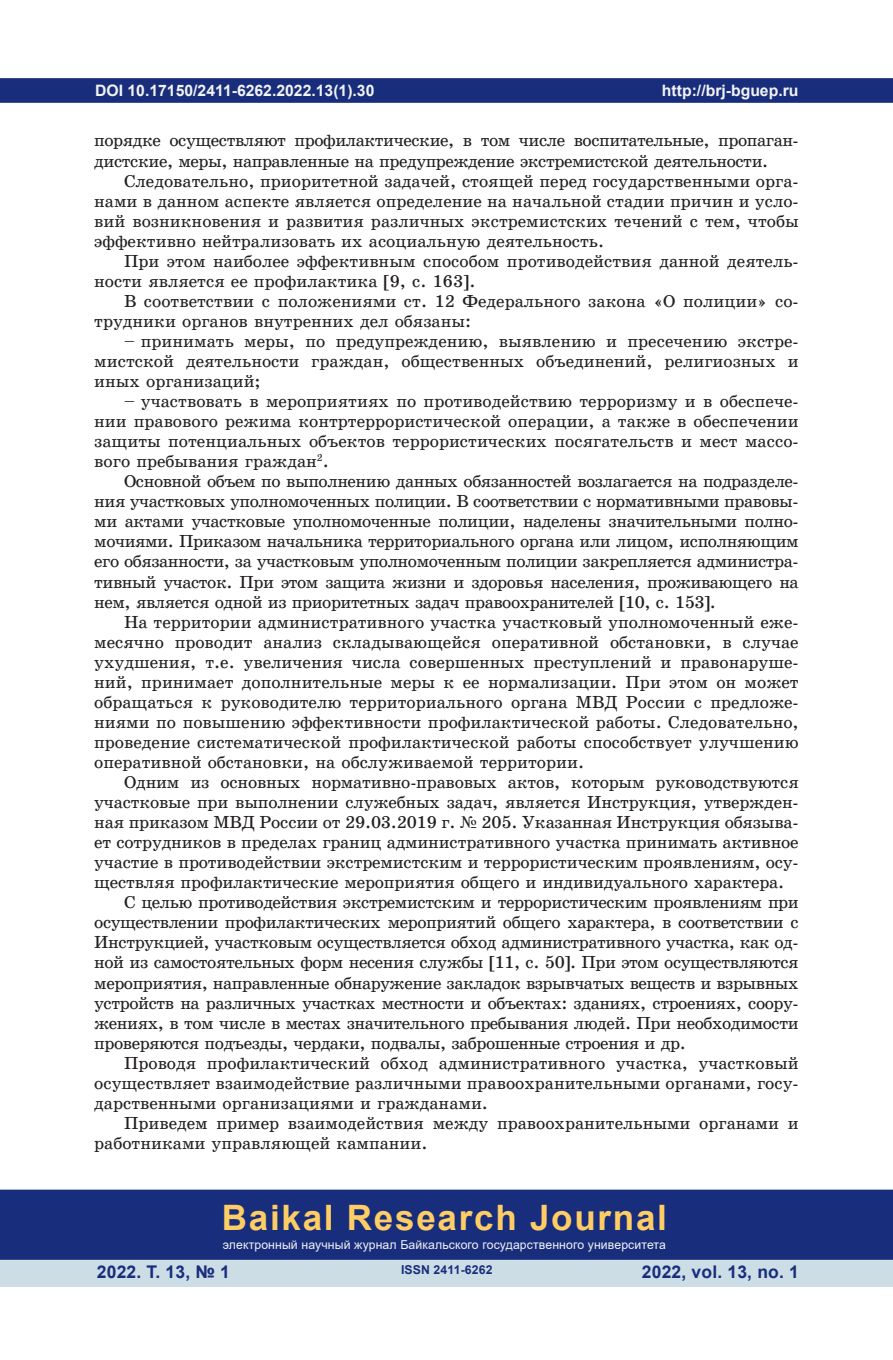
<style>
.page{position:relative;width:893px;height:1360px;background:#fff}
.page>*{position:absolute;margin:0;border:0;box-sizing:border-box;transform-origin:0 0}
.t1{font:700 35px "Arial";letter-spacing:.05em;color:#fecd64}
.t2{font:17.5px/20.1px "School Book C";letter-spacing:-.01em;color:#231f20;text-align:justify}
.t3{font:700 17.5px "Arial";letter-spacing:.01em;color:#182d7c}
.t4{font:700 15.75px "Arial";color:#f2f3f4}
.t5{font:12.25px "Arial";letter-spacing:.01em;color:#f2f3f4}
.t6{font:700 12.25px "Arial";letter-spacing:.01em;color:#182d7c}
.s1{font-family:"Times New Roman"}
</style>
<div class="page">
<div style="left:0;top:78px;width:893px;height:25px;background:#182d7c;border:2px solid #182d7c"></div>
<div style="left:0;top:1258px;width:893px;height:28px;background:#cddde6"></div>
<div style="left:0;top:1189px;width:893px;height:70px;background:#182d7c;border:2px solid #182d7c"></div>
<p class="t4" style="left:95px;top:79px;width:281px">DOI 10.17150/2411-6262.2022.13(1).30</p>
<p class="t4" style="left:662px;top:79px;width:138px">http://brj-bguep.ru</p>
<p class="t2" style="left:94px;top:131px;width:706px">порядке осуществляют профилактические, в том числе воспитательные, пропаган&shy;дистские, меры, направленные на предупреждение экстремистской деятельности.</p>
<p class="t2" style="left:94px;top:171px;width:706px;text-indent:30px">Следовательно, приоритетной задачей, стоящей перед государственными орга&shy;нами в данном аспекте является определение на начальной стадии причин и усло&shy;вий возникновения и развития различных экстремистских течений с тем, чтобы эффективно нейтрализовать их асоциальную деятельность.</p>
<p class="t2" style="left:94px;top:251px;width:706px;text-indent:30px">При этом наиболее эффективным способом противодействия данной деятель&shy;ности является ее профилактика [9, с. 163].</p>
<p class="t2" style="left:94px;top:291px;width:706px;text-indent:30px">В соответствии с положениями ст. 12 Федерального закона «О полиции» со&shy;трудники органов внутренних дел обязаны:</p>
<p class="t2" style="left:94px;top:331px;width:706px;text-indent:30px">– принимать меры, по предупреждению, выявлению и пресечению экстре&shy;мистской деятельности граждан, общественных объединений, религиозных и иных организаций;</p>
<p class="t2" style="left:94px;top:391px;width:706px;text-indent:30px">– участвовать в мероприятиях по противодействию терроризму и в обеспече&shy;нии правового режима контртеррористической операции, а также в обеспечении защиты потенциальных объектов террористических посягательств и мест массо&shy;вого пребывания граждан<sup>2</sup>.</p>
<p class="t2" style="left:94px;top:471px;width:706px;text-indent:30px">Основной объем по выполнению данных обязанностей возлагается на подразделе&shy;ния участковых уполномоченных полиции. В соответствии с нормативными правовы&shy;ми актами участковые уполномоченные полиции, наделены значительными полно&shy;мочиями. Приказом начальника территориального органа или лицом, исполняющим его обязанности, за участковым уполномоченным полиции закрепляется администра&shy;тивный участок. При этом защита жизни и здоровья населения, проживающего на нем, является одной из приоритетных задач правоохранителей [10, с. 153].</p>
<p class="t2" style="left:94px;top:612px;width:706px;text-indent:30px">На территории административного участка участковый уполномоченный еже&shy;месячно проводит анализ складывающейся оперативной обстановки, в случае ухудшения, т.е. увеличения числа совершенных преступлений и правонаруше&shy;ний, принимает дополнительные меры к ее нормализации. При этом он может обращаться к руководителю территориального органа МВД России с предложе&shy;ниями по повышению эффективности профилактической работы. Следовательно, проведение систематической профилактической работы способствует улучшению оперативной обстановки, на обслуживаемой территории.</p>
<p class="t2" style="left:124px;top:772px;width:676px">Одним из основных нормативно-правовых актов, которым руководствуются</p>
<p class="t2" style="left:94px;top:792px;width:706px">участковые при выполнении служебных задач, является Инструкция, утвержден-</p>
<p class="t2" style="left:94px;top:812px;width:706px">ная приказом МВД России от 29.03.2019 г. <span class="s1">№</span> 205. Указанная Инструкция обязыва-</p>
<p class="t2" style="left:94px;top:832px;width:706px">ет сотрудников в пределах границ административного участка принимать активное</p>
<p class="t2" style="left:94px;top:852px;width:706px">участие в противодействии экстремистским и террористическим проявлениям, осу-</p>
<p class="t2" style="left:94px;top:872px;width:691px">ществляя профилактические мероприятия общего и индивидуального характера.</p>
<p class="t2" style="left:124px;top:892px;width:676px">С целью противодействия экстремистским и террористическим проявлениям при</p>
<p class="t2" style="left:94px;top:912px;width:706px">осуществлении профилактических мероприятий общего характера, в соответствии с</p>
<p class="t2" style="left:94px;top:932px;width:706px">Инструкцией, участковым осуществляется обход административного участка, как од-</p>
<p class="t2" style="left:94px;top:952px;width:706px">ной из самостоятельных форм несения службы [11, с. 50]. При этом осуществляются</p>
<p class="t2" style="left:94px;top:972px;width:706px">мероприятия, направленные обнаружение закладок взрывчатых веществ и взрывных</p>
<p class="t2" style="left:94px;top:992px;width:706px">устройств на различных участках местности и объектах: зданиях, строениях, соору-</p>
<p class="t2" style="left:94px;top:1012px;width:706px">жениях, в том числе в местах значительного пребывания людей. При необходимости</p>
<p class="t2" style="left:94px;top:1032px;width:593px">проверяются подъезды, чердаки, подвалы, заброшенные строения и др.</p>
<p class="t2" style="left:124px;top:1052px;width:676px">Проводя профилактический обход административного участка, участковый</p>
<p class="t2" style="left:94px;top:1072px;width:706px">осуществляет взаимодействие различными правоохранительными органами, госу-</p>
<p class="t2" style="left:94px;top:1092px;width:395px">дарственными организациями и гражданами.</p>
<p class="t2" style="left:124px;top:1112px;width:676px">Приведем пример взаимодействия между правоохранительными органами и</p>
<p class="t2" style="left:94px;top:1132px;width:335px">работниками управляющей кампании.</p>
<h1 class="t1" style="left:222px;top:1192px;width:447px">Baikal Research Journal</h1>
<p class="t5" style="left:223px;top:1236px;width:445px">электронный научный журнал Байкальского государственного университета</p>
<p class="t3" style="left:97px;top:1259px;width:135px">2022. Т. 13, № 1</p>
<p class="t6" style="left:401px;top:1261px;width:93px">ISSN 2411-6262</p>
<p class="t3" style="left:642px;top:1259px;width:159px">2022, vol. 13, no. 1</p>
</div>
